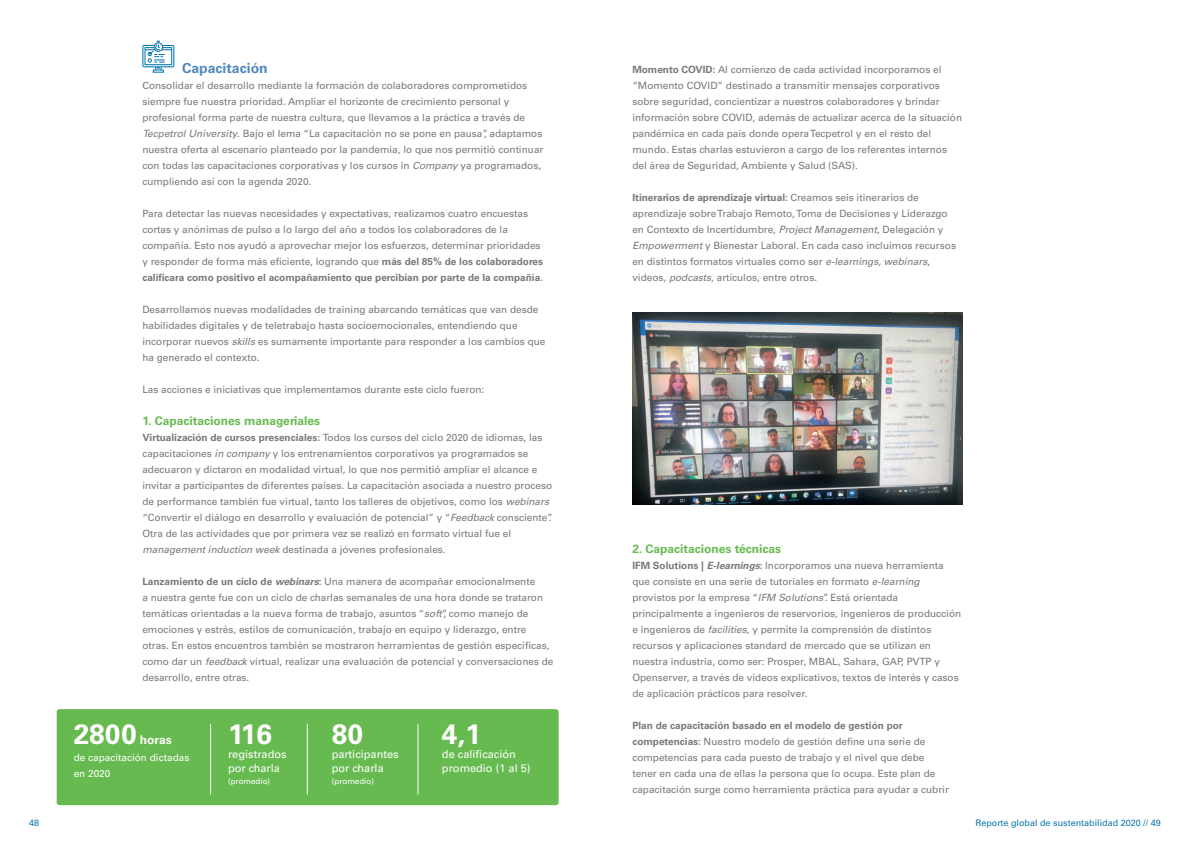
<style>
.page{position:relative;width:1191px;height:842px;background:#fff}
.page>*{position:absolute;margin:0;border:0;box-sizing:border-box;transform-origin:0 0}
.t1{font:700 28px "Univers LT Std";color:#fff}
.t2{font:700 14px "Univers LT Std";color:#5089bc}
.t3{font:700 12px "Univers LT Std";color:#67ba50}
.t4{font:700 12px "Univers LT Std";color:#fff}
.t5{font:11px/14px "Univers LT Std";color:#fff}
.t6{font:10px/16px "Univers LT Std";color:#76787b}
.t7{font:10px/16px "Univers LT Std";color:#fff}
.t8{font:9px "Univers LT Std";color:#0b76b0}
.t9{font:8px "Univers LT Std";color:#fff}
.s1{font-style:italic}
.s2{font-weight:700}
.s3{font-weight:700;font-style:italic}
</style>
<div class="page">
<svg style="left:142px;top:41px;width:32px;height:32px"></svg>
<div style="left:57px;top:709px;width:501px;height:96px;background:#67ba50;border-radius:3px"></div>
<hr style="left:307px;top:724px;width:1px;height:70px;background:#fff">
<hr style="left:418px;top:724px;width:1px;height:70px;background:#fff">
<hr style="left:210px;top:724px;width:1px;height:70px;background:#fff">
<img style="left:632px;top:313px;width:331px;height:192px">
<h2 class="t2" style="left:182px;top:60px;width:87px">Capacitación</h2>
<p class="t6" style="left:142px;top:77px;width:402px">Consolidar el desarrollo mediante la formación de colaboradores comprometidos siempre fue nuestra prioridad. Ampliar el horizonte de crecimiento personal y profesional forma parte de nuestra cultura, que llevamos a la práctica a través de <span class="s1">Tecpetrol University</span>. Bajo el lema “La capacitación no se pone en pausa”, adaptamos nuestra oferta al escenario planteado por la pandemia, lo que nos permitió continuar con todas las capacitaciones corporativas y los cursos in <span class="s1">Company</span> ya programados, cumpliendo así con la agenda 2020.</p>
<p class="t6" style="left:142px;top:205px;width:402px">Para detectar las nuevas necesidades y expectativas, realizamos cuatro encuestas cortas y anónimas de pulso a lo largo del año a todos los colaboradores de la compañía. Esto nos ayudó a aprovechar mejor los esfuerzos, determinar prioridades y responder de forma más eficiente, logrando que <span class="s2">más del 85% de los colaboradores calificara como positivo el acompañamiento que percibían por parte de la compañía</span>.</p>
<p class="t6" style="left:142px;top:301px;width:404px">Desarrollamos nuevas modalidades de training abarcando temáticas que van desde habilidades digitales y de teletrabajo hasta socioemocionales, entendiendo que incorporar nuevos <span class="s1">skills</span> es sumamente importante para responder a los cambios que ha generado el contexto.</p>
<p class="t6" style="left:142px;top:381px;width:343px">Las acciones e iniciativas que implementamos durante este ciclo fueron:</p>
<p class="t3" style="left:142px;top:413px;width:179px">1. Capacitaciones manageriales</p>
<p class="t6" style="left:142px;top:429px;width:412px"><span class="s2">Virtualización de cursos presenciales:</span> Todos los cursos del ciclo 2020 de idiomas, las capacitaciones <span class="s1">in company</span> y los entrenamientos corporativos ya programados se adecuaron y dictaron en modalidad virtual, lo que nos permitió ampliar el alcance e invitar a participantes de diferentes países. La capacitación asociada a nuestro proceso de performance también fue virtual, tanto los talleres de objetivos, como los <span class="s1">webinars </span>“Convertir el diálogo en desarrollo y evaluación de potencial” y “<span class="s1">Feedback</span> consciente”.<br>Otra de las actividades que por primera vez se realizó en formato virtual fue el <span class="s1">management induction week</span> destinada a jóvenes profesionales.</p>
<p class="t6" style="left:142px;top:573px;width:413px"><span class="s2">Lanzamiento de un ciclo de</span> <span class="s3">webinars</span><span class="s2">:</span> Una manera de acompañar emocionalmente<br>a nuestra gente fue con un ciclo de charlas semanales de una hora donde se trataron temáticas orientadas a la nueva forma de trabajo, asuntos “<span class="s1">soft</span>”, como manejo de emociones y estrés, estilos de comunicación, trabajo en equipo y liderazgo, entre otras. En estos encuentros también se mostraron herramientas de gestión específicas, como dar un <span class="s1">feedback</span> virtual, realizar una evaluación de potencial y conversaciones de desarrollo, entre otras.</p>
<h1 class="t1" style="left:74px;top:718px;width:64px">2800</h1>
<p class="t4" style="left:140px;top:733px;width:33px">horas</p>
<p class="t7" style="left:74px;top:749px;width:117px">de capacitación dictadas en 2020</p>
<h1 class="t1" style="left:228px;top:718px;width:46px">116</h1>
<p class="t5" style="left:228px;top:747px;width:60px">registrados por charla</p>
<p class="t9" style="left:228px;top:776px;width:44px">(promedio)</p>
<h1 class="t1" style="left:332px;top:718px;width:33px">80</h1>
<p class="t5" style="left:332px;top:747px;width:68px">participantes por charla</p>
<p class="t9" style="left:332px;top:776px;width:44px">(promedio)</p>
<h1 class="t1" style="left:442px;top:717px;width:40px">4,1</h1>
<p class="t5" style="left:442px;top:747px;width:90px">de calificación promedio (1 al 5)</p>
<p class="t6" style="left:632px;top:61px;width:331px"><span class="s2">Momento COVID:</span> Al comienzo de cada actividad incorporamos el “Momento COVID” destinado a transmitir mensajes corporativos sobre seguridad, concientizar a nuestros colaboradores y brindar información sobre COVID, además de actualizar acerca de la situación pandémica en cada país donde opera Tecpetrol y en el resto del mundo. Estas charlas estuvieron a cargo de los referentes internos del área de Seguridad, Ambiente y Salud (SAS).</p>
<p class="t6" style="left:632px;top:189px;width:325px"><span class="s2">Itinerarios de aprendizaje virtual:</span> Creamos seis itinerarios de aprendizaje sobre Trabajo Remoto, Toma de Decisiones y Liderazgo en Contexto de Incertidumbre, <span class="s1">Project Management</span>, Delegación y <span class="s1">Empowerment</span> y Bienestar Laboral. En cada caso incluimos recursos en distintos formatos virtuales como ser <span class="s1">e-learnings</span>, <span class="s1">webinars</span>, videos, <span class="s1">podcasts</span>, artículos, entre otros.</p>
<p class="t3" style="left:632px;top:541px;width:150px">2. Capacitaciones técnicas</p>
<p class="t6" style="left:632px;top:557px;width:330px"><span class="s2">IFM Solutions |</span> <span class="s3">E-learnings</span><span class="s2">:</span> Incorporamos una nueva herramienta que consiste en una serie de tutoriales en formato <span class="s1">e-learning </span>provistos por la empresa “<span class="s1">IFM Solutions</span>”. Está orientada principalmente a ingenieros de reservorios, ingenieros de producción e ingenieros de <span class="s1">facilities</span>, y permite la comprensión de distintos recursos y aplicaciones standard de mercado que se utilizan en nuestra industria, como ser: Prosper, MBAL, Sahara, GAP, PVTP y Openserver, a través de videos explicativos, textos de interés y casos de aplicación prácticos para resolver.</p>
<p class="t6" style="left:632px;top:717px;width:318px"><span class="s2">Plan de capacitación basado en el modelo de gestión por competencias:</span> Nuestro modelo de gestión define una serie de competencias para cada puesto de trabajo y el nivel que debe tener en cada una de ellas la persona que lo ocupa. Este plan de capacitación surge como herramienta práctica para ayudar a cubrir</p>
<p class="t8" style="left:29px;top:817px;width:12px">48</p>
<p class="t8" style="left:975px;top:817px;width:187px">Reporte global de sustentabilidad 2020 // 49</p>
</div>
